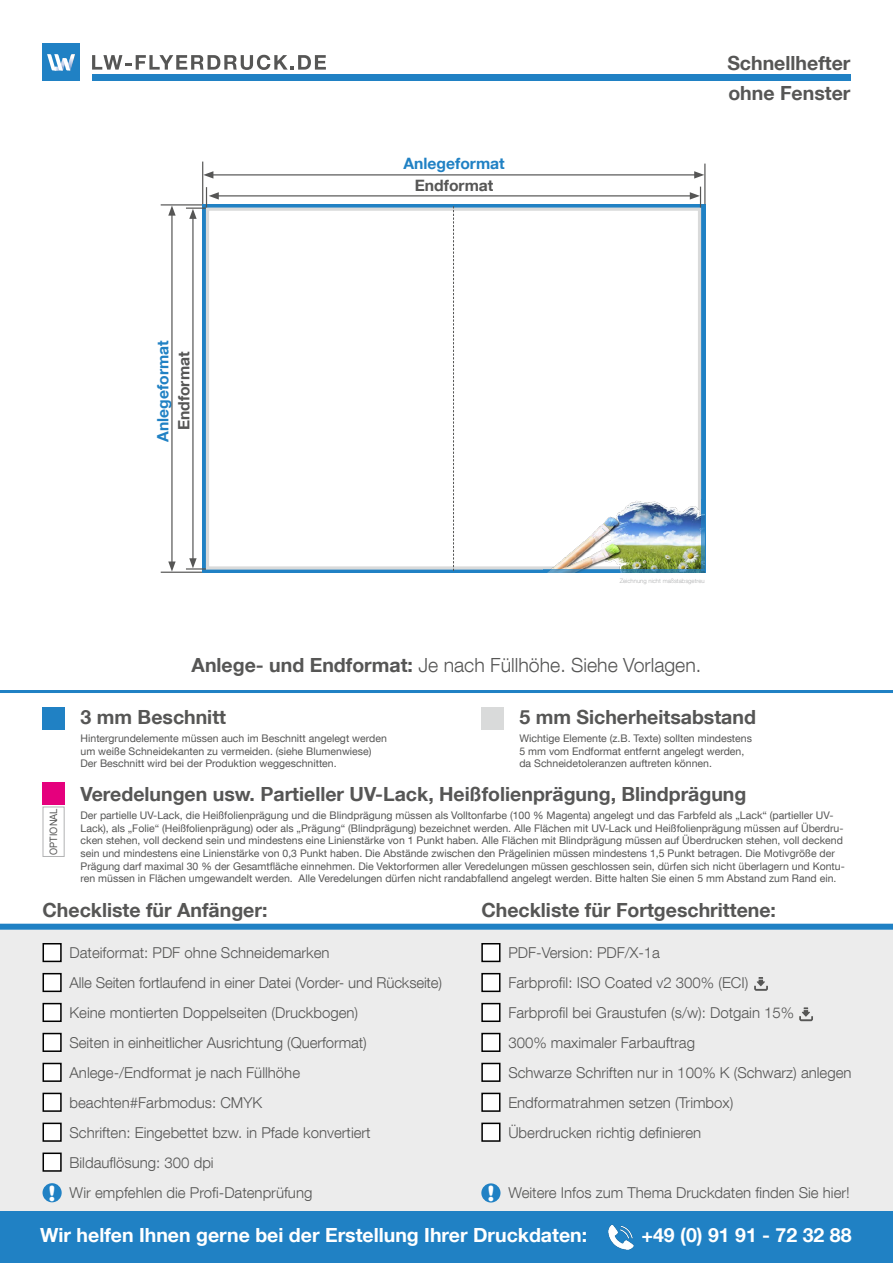
<style>
.page{position:relative;width:893px;height:1263px;background:#fff}
.page>*{position:absolute;margin:0;border:0;box-sizing:border-box;transform-origin:0 0}
.t1{font:900 21px "Helvetica Rounded";color:#fff}
.t2{font:700 19.5px "Helvetica Neue LT Com";color:#565655}
.t3{font:700 19.5px "Helvetica Neue LT Com";color:#fff}
.t4{font:300 19.5px "Helvetica Neue LT Com";color:#565655}
.t5{font:700 15.75px "Helvetica Neue LT Com";color:#2081c4}
.t6{font:700 15.75px "Helvetica Neue LT Com";color:#565655}
.t7{font:300 15px/30px "Helvetica Neue LT Com";color:#565655}
.t8{font:10.5px/12.6px "Helvetica Neue LT Com";color:#565655}
.t9{font:10.2px "Helvetica Neue LT Com";letter-spacing:.01em;color:#565655;scale:.91 1}
.t10{font:300 6px "Helvetica Neue LT Com";color:#b1b2b3}
.s1{font-weight:700}
</style>
<div class="page">
<hr style="left:202px;top:162px;width:1px;height:43px;background:#565655">
<hr style="left:161px;top:204px;width:41px;height:1px;background:#565655">
<div style="left:202px;top:204px;width:503px;height:369px;background:linear-gradient(to right,#2081c4,#2081c4)"></div>
<div style="left:206px;top:208px;width:495px;height:362px;background:#fff;border:3px solid #d9dada"></div>
<svg style="left:453px;top:206px;width:1px;height:365px"></svg>
<div style="left:92px;top:75px;width:758px;height:6px;background:#2081c4"></div>
<svg style="left:92px;top:55px;width:234px;height:15px"></svg>
<div style="left:43px;top:44px;width:37px;height:37px;background:#2081c4"></div>
<svg style="left:47px;top:54px;width:28px;height:16px"></svg>
<div style="left:0;top:927px;width:893px;height:309px;background:#ececec"></div>
<div style="left:0;top:924px;width:893px;height:6px;background:#2081c4"></div>
<hr style="left:0;top:690px;width:893px;height:3px;background:#2081c4">
<div style="left:43px;top:707px;width:22px;height:22px;background:#2081c4"></div>
<div style="left:481px;top:707px;width:22px;height:22px;background:#d9dada"></div>
<div style="left:43px;top:944px;width:18px;height:17px;background:#fff"></div>
<div style="left:43px;top:943px;width:19px;height:19px;border:2px solid #000"></div>
<div style="left:482px;top:944px;width:18px;height:17px;background:#fff"></div>
<div style="left:481px;top:943px;width:19px;height:19px;border:2px solid #000"></div>
<div style="left:43px;top:974px;width:18px;height:17px;background:#fff"></div>
<div style="left:43px;top:973px;width:19px;height:19px;border:2px solid #000"></div>
<div style="left:482px;top:974px;width:18px;height:17px;background:#fff"></div>
<div style="left:481px;top:973px;width:19px;height:19px;border:2px solid #000"></div>
<div style="left:43px;top:1003px;width:18px;height:18px;background:#fff"></div>
<div style="left:43px;top:1003px;width:19px;height:19px;border:2px solid #000"></div>
<div style="left:482px;top:1003px;width:18px;height:18px;background:#fff"></div>
<div style="left:481px;top:1003px;width:19px;height:19px;border:2px solid #000"></div>
<div style="left:43px;top:1033px;width:18px;height:18px;background:#fff"></div>
<div style="left:43px;top:1033px;width:19px;height:19px;border:2px solid #000"></div>
<div style="left:482px;top:1033px;width:18px;height:18px;background:#fff"></div>
<div style="left:481px;top:1033px;width:19px;height:19px;border:2px solid #000"></div>
<div style="left:43px;top:1063px;width:18px;height:18px;background:#fff"></div>
<div style="left:43px;top:1063px;width:19px;height:19px;border:2px solid #000"></div>
<div style="left:482px;top:1063px;width:18px;height:18px;background:#fff"></div>
<div style="left:481px;top:1063px;width:19px;height:19px;border:2px solid #000"></div>
<div style="left:43px;top:1093px;width:18px;height:18px;background:#fff"></div>
<div style="left:43px;top:1093px;width:19px;height:19px;border:2px solid #000"></div>
<div style="left:482px;top:1093px;width:18px;height:18px;background:#fff"></div>
<div style="left:481px;top:1093px;width:19px;height:19px;border:2px solid #000"></div>
<div style="left:43px;top:1123px;width:18px;height:18px;background:#fff"></div>
<div style="left:43px;top:1122px;width:19px;height:20px;border:2px solid #000"></div>
<div style="left:43px;top:1153px;width:18px;height:18px;background:#fff"></div>
<div style="left:43px;top:1152px;width:19px;height:20px;border:2px solid #000"></div>
<div style="left:482px;top:1123px;width:18px;height:18px;background:#fff"></div>
<div style="left:481px;top:1122px;width:19px;height:20px;border:2px solid #000"></div>
<div style="left:43px;top:1183px;width:19px;height:19px;background:#2081c4;border-radius:50%"></div>
<div style="left:481px;top:1183px;width:19px;height:19px;background:#2081c4;border-radius:50%"></div>
<div style="left:0;top:1212px;width:893px;height:51px;background:#2081c4"></div>
<img style="left:608px;top:1224px;width:26px;height:26px">
<svg style="left:754px;top:977px;width:14px;height:14px"></svg>
<svg style="left:799px;top:1007px;width:14px;height:14px"></svg>
<div style="left:43px;top:782px;width:22px;height:23px;background:#e5007d"></div>
<div style="left:43px;top:806px;width:22px;height:51px;border:1px solid #b1b2b3"></div>
<hr style="left:704px;top:164px;width:1px;height:40px;background:#565655">
<hr style="left:216px;top:195px;width:476px;height:1px;background:#565655">
<hr style="left:211px;top:174px;width:485px;height:1px;background:#565655">
<svg style="left:694px;top:171px;width:10px;height:8px"></svg>
<svg style="left:203px;top:171px;width:10px;height:8px"></svg>
<svg style="left:690px;top:187px;width:11px;height:21px"></svg>
<hr style="left:161px;top:572px;width:41px;height:1px;background:#565655">
<hr style="left:192px;top:216px;width:2px;height:345px;background:#565655">
<svg style="left:189px;top:558px;width:8px;height:10px"></svg>
<hr style="left:171px;top:213px;width:2px;height:351px;background:#565655">
<svg style="left:168px;top:561px;width:8px;height:11px"></svg>
<svg style="left:168px;top:205px;width:8px;height:11px"></svg>
<hr style="left:186px;top:568px;width:20px;height:2px;background:#565655">
<svg style="left:186px;top:187px;width:33px;height:32px"></svg>
<img style="left:546px;top:501px;width:155px;height:69px">
<hr style="left:543px;top:570px;width:162px;height:3px;background:#2081c4">
<svg style="left:701px;top:499px;width:4px;height:72px"></svg>
<p class="t5" style="left:403px;top:154px;width:103px">Anlegeformat</p>
<p class="t6" style="left:415px;top:175px;width:80px">Endformat</p>
<p class="t2" style="left:727px;top:51px;width:125px">Schnellhefter</p>
<p class="t2" style="left:728px;top:81px;width:124px">ohne Fenster</p>
<p class="t5" style="left:153px;top:442px;width:103px;rotate:-90deg">Anlegeformat</p>
<p class="t6" style="left:174px;top:430px;width:80px;rotate:-90deg">Endformat</p>
<p class="t10" style="left:620px;top:577px;width:87px">Zeichnung nicht maßstabsgetreu</p>
<p class="t4" style="left:192px;top:653px;width:511px"><span class="s1">Anlege- und Endformat:</span> Je nach Füllhöhe. Siehe Vorlagen.</p>
<p class="t9" style="left:47px;top:855px;width:53px;rotate:-90deg">OPTIONAL</p>
<p class="t2" style="left:81px;top:705px;width:147px">3 mm Beschnitt</p>
<p class="t8" style="left:81px;top:732px;width:308px">Hintergrundelemente müssen auch im Beschnitt angelegt werden</p>
<p class="t8" style="left:81px;top:744px;width:292px">um weiße Schneidekanten zu vermeiden. (siehe Blumenwiese)<br>Der Beschnitt wird bei der Produktion weggeschnitten.</p>
<p class="t2" style="left:519px;top:705px;width:238px">5 mm Sicherheitsabstand</p>
<p class="t8" style="left:519px;top:732px;width:234px">Wichtige Elemente (z.B. Texte) sollten mindestens</p>
<p class="t8" style="left:519px;top:744px;width:226px">5 mm vom Endformat entfernt angelegt werden,</p>
<p class="t8" style="left:519px;top:757px;width:194px">da Schneidetoleranzen auftreten können.</p>
<p class="t2" style="left:81px;top:782px;width:667px">Veredelungen usw. Partieller UV-Lack, Heißfolienprägung, Blindprägung</p>
<p class="t8" style="left:81px;top:809px;width:766px">Der partielle UV-Lack, die Heißfolienprägung und die Blindprägung müssen als Volltonfarbe (100 % Magenta) angelegt und das Farbfeld als „Lack“ (partieller UV-Lack), als „Folie“ (Heißfolienprägung) oder als „Prägung“ (Blindprägung) bezeichnet werden. Alle Flächen mit UV-Lack und Heißfolienprägung müssen auf Überdru&shy;cken stehen, voll deckend sein und mindestens eine Linienstärke von 1 Punkt haben. Alle Flächen mit Blindprägung müssen auf Überdrucken stehen, voll deckend sein und mindestens eine Linienstärke von 0,3 Punkt haben. Die Abstände zwischen den Prägelinien müssen mindestens 1,5 Punkt betragen. Die Motivgröße der Prägung darf maximal 30 % der Gesamtfläche einnehmen. Die Vektorformen aller Veredelungen müssen geschlossen sein, dürfen sich nicht überlagern und Kontu&shy;ren müssen in Flächen umgewandelt werden. Alle Veredelungen dürfen nicht randabfallend angelegt werden. Bitte halten Sie einen 5 mm Abstand zum Rand ein.</p>
<p class="t2" style="left:43px;top:897px;width:226px">Checkliste für Anfänger:</p>
<p class="t2" style="left:481px;top:897px;width:296px">Checkliste für Fortgeschrittene:</p>
<p class="t2" style="left:43px;top:942px;width:144px">DATEIAUFBAU:</p>
<p class="t2" style="left:495px;top:933px;width:144px">DATEIAUFBAU:</p>
<p class="t7" style="left:70px;top:937px;width:262px">Dateiformat: PDF ohne Schneidemarken</p>
<p class="t7" style="left:70px;top:967px;width:374px">Alle Seiten fortlaufend in einer Datei (Vorder- und Rückseite)</p>
<p class="t7" style="left:70px;top:997px;width:290px">Keine montierten Doppelseiten (Druckbogen)</p>
<p class="t7" style="left:70px;top:1027px;width:299px">Seiten in einheitlicher Ausrichtung (Querformat)</p>
<p class="t7" style="left:70px;top:1057px;width:232px">Anlege-/Endformat je nach Füllhöhe beachten#Farbmodus: CMYK</p>
<p class="t7" style="left:70px;top:1117px;width:303px">Schriften: Eingebettet bzw. in Pfade konvertiert</p>
<p class="t7" style="left:70px;top:1147px;width:146px">Bildauflösung: 300 dpi</p>
<p class="t7" style="left:70px;top:1177px;width:244px">Wir empfehlen die Profi-Datenprüfung</p>
<p class="t7" style="left:508px;top:937px;width:153px">PDF-Version: PDF/X-1a</p>
<p class="t7" style="left:508px;top:967px;width:242px">Farbprofil: ISO Coated v2 300% (ECI)</p>
<p class="t7" style="left:508px;top:997px;width:287px">Farbprofil bei Graustufen (s/w): Dotgain 15%</p>
<p class="t7" style="left:508px;top:1027px;width:188px">300% maximaler Farbauftrag</p>
<p class="t7" style="left:508px;top:1057px;width:345px">Schwarze Schriften nur in 100% K (Schwarz) anlegen</p>
<p class="t7" style="left:508px;top:1087px;width:227px">Endformatrahmen setzen (Trimbox)</p>
<p class="t7" style="left:508px;top:1117px;width:194px">Überdrucken richtig definieren</p>
<p class="t1" style="left:48px;top:1180px;width:9px">!</p>
<p class="t1" style="left:487px;top:1180px;width:9px">!</p>
<p class="t7" style="left:508px;top:1177px;width:343px">Weitere Infos zum Thema Druckdaten finden Sie hier!</p>
<p class="t3" style="left:40px;top:1223px;width:549px">Wir helfen Ihnen gerne bei der Erstellung Ihrer Druckdaten:</p>
<p class="t3" style="left:641px;top:1223px;width:212px">+49 (0) 91 91 - 72 32 88</p>
</div>
